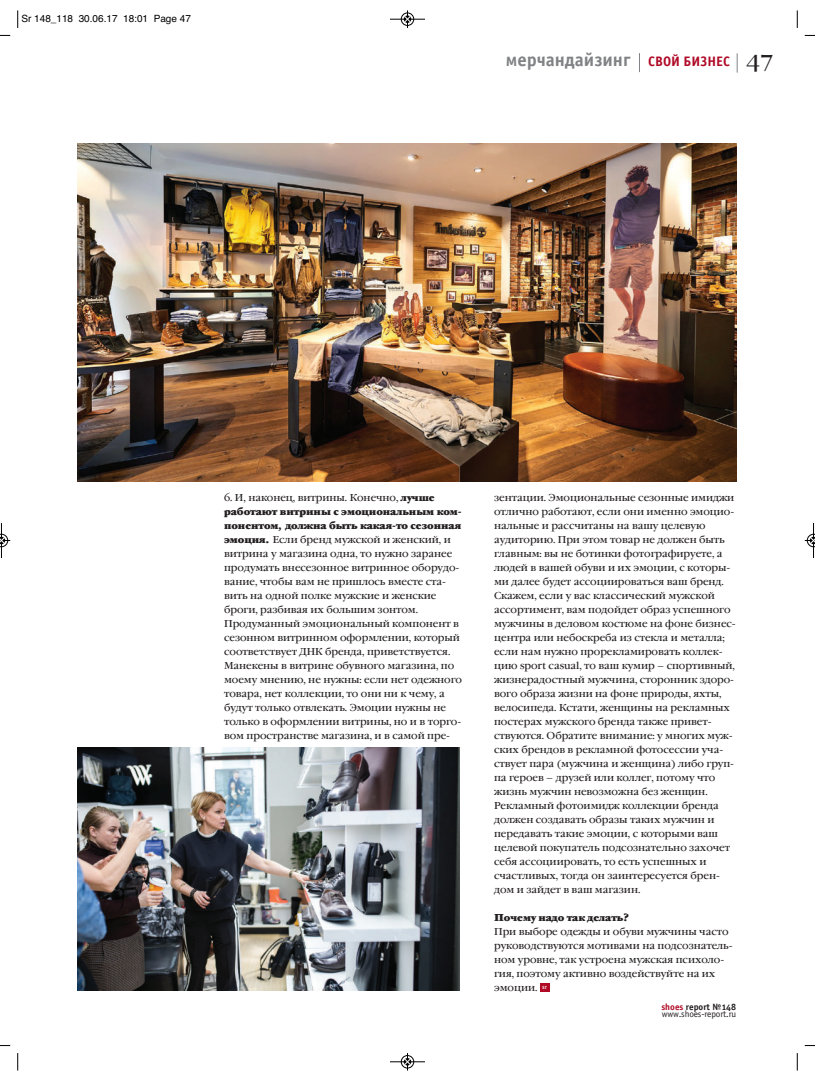
<style>
.page{position:relative;width:815px;height:1081px;background:#fff}
.page>*{position:absolute;margin:0;border:0;box-sizing:border-box;transform-origin:0 0}
.t1{font:18.75px "Officina Sans Bold OSC";color:#808285}
.t2{font:10px/14px "Garamond Book C";letter-spacing:-.005em;color:#231f20}
.t3{font:10px "Helvetica";color:#000}
.t4{font:700 10px "Garamond Book C";letter-spacing:-.01em;color:#231f20}
.t5{font:9.25px "Officina Sans Book OSC";letter-spacing:-.015em;color:#231f20}
.t6{font:9.25px "Officina Sans Bold OSC";color:#231f20}
.s1{font-size:13.75px;color:#b00a27}
.s2{font-family:"Garamond Book C";font-size:21.5px;color:#231f20}
.s3{font-weight:700}
.s4{color:#b00a27}
</style>
<div class="page">
<svg style="left:737px;top:53px;width:1px;height:20px"></svg>
<svg style="left:639px;top:53px;width:1px;height:19px"></svg>
<img style="left:78px;top:144px;width:659px;height:337px">
<img style="left:78px;top:747px;width:381px;height:243px">
<div style="left:540px;top:983px;width:9px;height:9px;background:#b00a27"></div>
<svg style="left:17px;top:10px;width:2px;height:18px"></svg>
<svg style="left:797px;top:10px;width:1px;height:18px"></svg>
<svg style="left:17px;top:1053px;width:2px;height:17px"></svg>
<svg style="left:797px;top:1053px;width:1px;height:17px"></svg>
<hr style="left:390px;top:19px;width:35px;height:1px;background:#000">
<div style="left:401px;top:13px;width:13px;height:13px;border:1px solid #000;border-radius:50%"></div>
<svg style="left:404px;top:10px;width:7px;height:18px"></svg>
<hr style="left:390px;top:1061px;width:35px;height:1px;background:#000">
<div style="left:401px;top:1055px;width:13px;height:13px;border:1px solid #000;border-radius:50%"></div>
<svg style="left:404px;top:1053px;width:7px;height:17px"></svg>
<hr style="left:1px;top:523px;width:1px;height:35px;background:#000">
<svg style="left:0;top:534px;width:10px;height:13px"></svg>
<hr style="left:813px;top:523px;width:1px;height:35px;background:#000">
<svg style="left:805px;top:534px;width:10px;height:13px"></svg>
<p class="t3" style="left:21px;top:15px;width:171px">Sr 148_118 30.06.17 18:01 Page 47</p>
<h1 class="t1" style="left:506px;top:52px;width:270px">мерчандайзинг <span class="s1">СВОЙ БИЗНЕС</span> <span class="s2">47</span></h1>
<p class="t2" style="left:224px;top:491px;width:239px">6. И, наконец, витрины. Конечно, <span class="s3">лучше работают витрины с эмоциональным ком&shy;понентом, должна быть какая-то сезонная эмоция.</span> Если бренд мужской и женский, и витрина у магазина одна, то нужно заранее продумать внесезонное витринное оборудо&shy;вание, чтобы вам не пришлось вместе ста&shy;вить на одной полке мужские и женские броги, разбивая их большим зонтом.<br>Продуманный эмоциональный компонент в сезонном витринном оформлении, который соответствует ДНК бренда, приветствуется.<br>Манекены в витрине обувного магазина, по моему мнению, не нужны: если нет одежного товара, нет коллекции, то они ни к чему, а будут только отвлекать. Эмоции нужны не только в оформлении витрины, но и в торго&shy;вом пространстве магазина, и в самой пре-</p>
<p class="t2" style="left:494px;top:491px;width:243px">зентации. Эмоциональные сезонные имиджи отлично работают, если они именно эмоцио&shy;нальные и рассчитаны на вашу целевую аудиторию. При этом товар не должен быть главным: вы не ботинки фотографируете, а людей в вашей обуви и их эмоции, с которы&shy;ми далее будет ассоциироваться ваш бренд.<br>Скажем, если у вас классический мужской ассортимент, вам подойдет образ успешного мужчины в деловом костюме на фоне бизнес&shy;центра или небоскреба из стекла и металла; если нам нужно прорекламировать коллек&shy;цию sport casual, то ваш кумир – спортивный, жизнерадостный мужчина, сторонник здоро&shy;вого образа жизни на фоне природы, яхты, велосипеда. Кстати, женщины на рекламных постерах мужского бренда также привет&shy;ствуются. Обратите внимание: у многих муж&shy;ских брендов в рекламной фотосессии уча&shy;ствует пара (мужчина и женщина) либо груп&shy;па героев – друзей или коллег, потому что жизнь мужчин невозможна без женщин.<br>Рекламный фотоимидж коллекции бренда должен создавать образы таких мужчин и передавать такие эмоции, с которыми ваш целевой покупатель подсознательно захочет себя ассоциировать, то есть успешных и счастливых, тогда он заинтересуется брен&shy;дом и зайдет в ваш магазин.</p>
<p class="t4" style="left:494px;top:913px;width:136px">Почему надо так делать?</p>
<p class="t2" style="left:494px;top:925px;width:240px">При выборе одежды и обуви мужчины часто руководствуются мотивами на подсознатель&shy;ном уровне, так устроена мужская психоло&shy;гия, поэтому активно воздействуйте на их эмоции. <sup>sr</sup></p>
<p class="t6" style="left:661px;top:1003px;width:76px"><span class="s4">shoes</span> report №148</p>
<p class="t5" style="left:662px;top:1010px;width:76px">www.shoes-report.ru</p>
</div>
